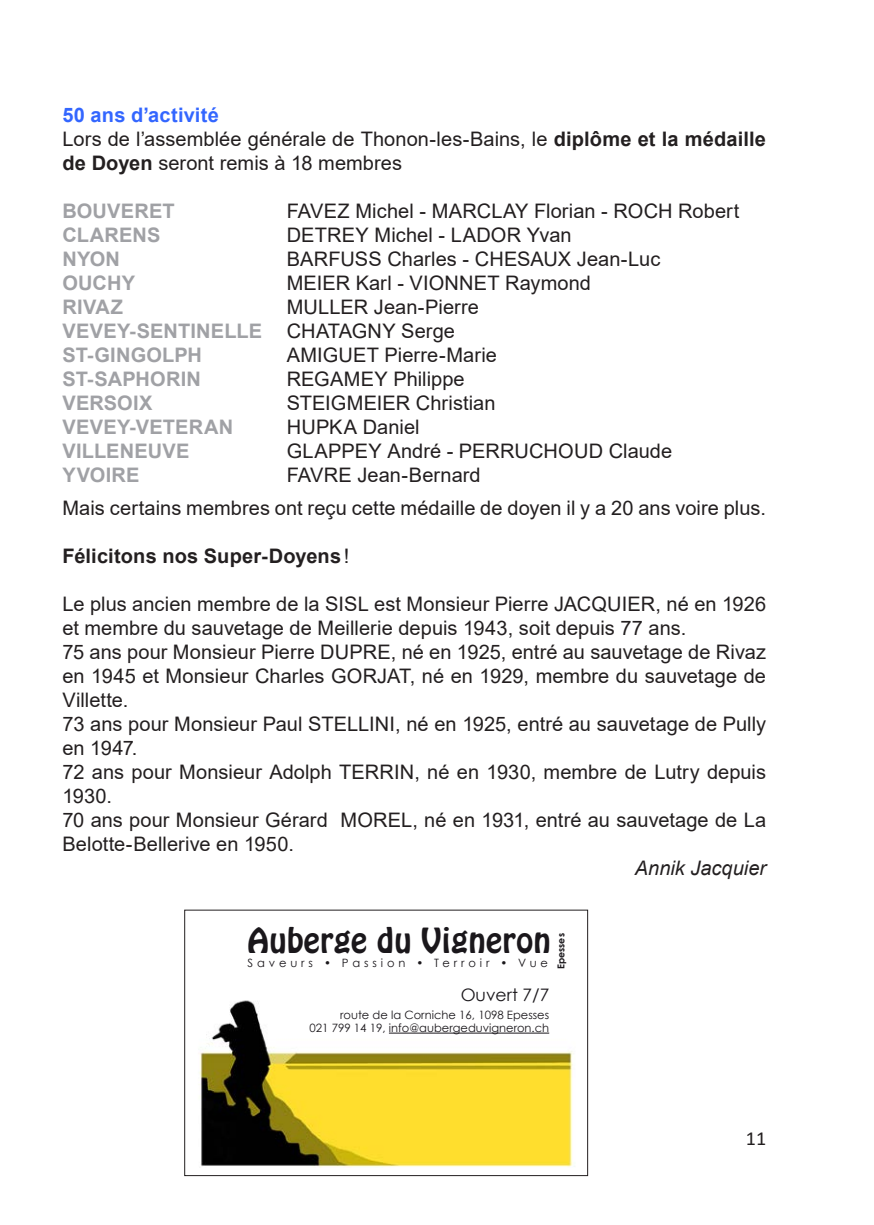
<style>
.page{position:relative;width:874px;height:1225px;background:#fff}
.page>*{position:absolute;margin:0;border:0;box-sizing:border-box;transform-origin:0 0}
.t1{font:30.6px "Hobo Std";letter-spacing:.02em;color:#1a171b}
.t2{font:20px/24px "Arial";letter-spacing:.005em;color:#231f20}
.t3{font:700 20px "Arial";letter-spacing:.01em;color:#a0a1a5}
.t4{font:700 20px "Arial";letter-spacing:.005em;color:#231f20}
.t5{font:italic 20px "Arial";color:#231f20}
.t6{font:20px "Calibri";color:#231f20}
.t7{font:17.2px "Century Gothic";color:#1a171b}
.t8{font:11.4px/13.4px "Century Gothic";color:#1a171b;text-align:right}
.t9{font:11.4px "Century Gothic";letter-spacing:.335em;color:#1a171b}
.t10{font:700 9.4px "Century Gothic";color:#1a171b}
.s1{font-weight:700;color:#36f}
.s2{font-weight:700}
.s3{font-weight:700;color:#a0a1a5}
.s4{font-weight:400}
</style>
<div class="page">
<img style="left:199px;top:1000px;width:375px;height:167px">
<hr style="left:389px;top:1032px;width:160px;height:1px;background:#1a171b">
<p class="t2" style="left:62px;top:103px;width:704px"><span class="s1">50 ans d’activité<br></span>Lors de l’assemblée générale de Thonon-les-Bains, le <span class="s2">diplôme et la médaille de Doyen</span> seront remis à 18 membres</p>
<p class="t3" style="left:62px;top:197px;width:114px">BOUVERET</p>
<p class="t2" style="left:286px;top:199px;width:454px">FAVEZ Michel - MARCLAY Florian - ROCH Robert</p>
<p class="t3" style="left:62px;top:221px;width:100px">CLARENS</p>
<p class="t2" style="left:286px;top:223px;width:286px">DETREY Michel - LADOR Yvan</p>
<p class="t3" style="left:62px;top:245px;width:59px">NYON</p>
<p class="t2" style="left:286px;top:247px;width:375px">BARFUSS Charles - CHESAUX Jean-Luc</p>
<p class="t3" style="left:62px;top:269px;width:74px">OUCHY</p>
<p class="t2" style="left:286px;top:271px;width:306px">MEIER Karl - VIONNET Raymond</p>
<p class="t3" style="left:62px;top:293px;width:62px">RIVAZ</p>
<p class="t2" style="left:62px;top:295px;width:418px;text-indent:224px">MULLER Jean-Pierre<br><span class="s3">VEVEY-SENTINELLE</span> CHATAGNY Serge<br><span class="s3">ST-GINGOLPH</span></p>
<p class="t2" style="left:286px;top:343px;width:212px">AMIGUET Pierre-Marie</p>
<p class="t3" style="left:62px;top:365px;width:140px">ST-SAPHORIN</p>
<p class="t2" style="left:286px;top:367px;width:179px">REGAMEY Philippe</p>
<p class="t3" style="left:62px;top:389px;width:91px">VERSOIX</p>
<p class="t2" style="left:286px;top:391px;width:210px">STEIGMEIER Christian</p>
<p class="t3" style="left:62px;top:413px;width:172px">VEVEY-VETERAN</p>
<p class="t2" style="left:286px;top:415px;width:134px">HUPKA Daniel</p>
<p class="t3" style="left:62px;top:437px;width:128px">VILLENEUVE</p>
<p class="t2" style="left:286px;top:439px;width:387px">GLAPPEY André - PERRUCHOUD Claude</p>
<p class="t3" style="left:62px;top:461px;width:79px">YVOIRE</p>
<p class="t2" style="left:286px;top:463px;width:195px">FAVRE Jean-Bernard</p>
<p class="t2" style="left:62px;top:496px;width:704px">Mais certains membres ont reçu cette médaille de doyen il y a 20 ans voire plus.</p>
<p class="t4" style="left:62px;top:542px;width:288px">Félicitons nos Super-Doyens<span class="s4">!</span></p>
<p class="t2" style="left:62px;top:592px;width:705px">Le plus ancien membre de la SISL est Monsieur Pierre JACQUIER, né en 1926 et membre du sauvetage de Meillerie depuis 1943, soit depuis 77 ans.<br>75 ans pour Monsieur Pierre DUPRE, né en 1925, entré au sauvetage de Rivaz en 1945 et Monsieur Charles GORJAT, né en 1929, membre du sauvetage de Villette.<br>73 ans pour Monsieur Paul STELLINI, né en 1925, entré au sauvetage de Pully en 1947.<br>72 ans pour Monsieur Adolph TERRIN, né en 1930, membre de Lutry depuis 1930.<br>70 ans pour Monsieur Gérard MOREL, né en 1931, entré au sauvetage de La Belotte-Bellerive en 1950.</p>
<p class="t5" style="left:634px;top:855px;width:133px">Annik Jacquier</p>
<h1 class="t1" style="left:247px;top:919px;width:304px">Auberge du Vigneron</h1>
<p class="t9" style="left:247px;top:955px;width:302px">Saveurs • Passion • Terroir • Vue</p>
<p class="t7" style="left:460px;top:983px;width:90px">Ouvert 7/7</p>
<p class="t8" style="left:309px;top:1007px;width:241px">route de la Corniche 16, 1098 Epesses<br>021 799 14 19, info@aubergeduvigneron.ch</p>
<p class="t10" style="left:553px;top:969px;width:37px;rotate:-90deg">Epesses</p>
<p class="t6" style="left:745px;top:1124px;width:22px">11</p>
</div>
